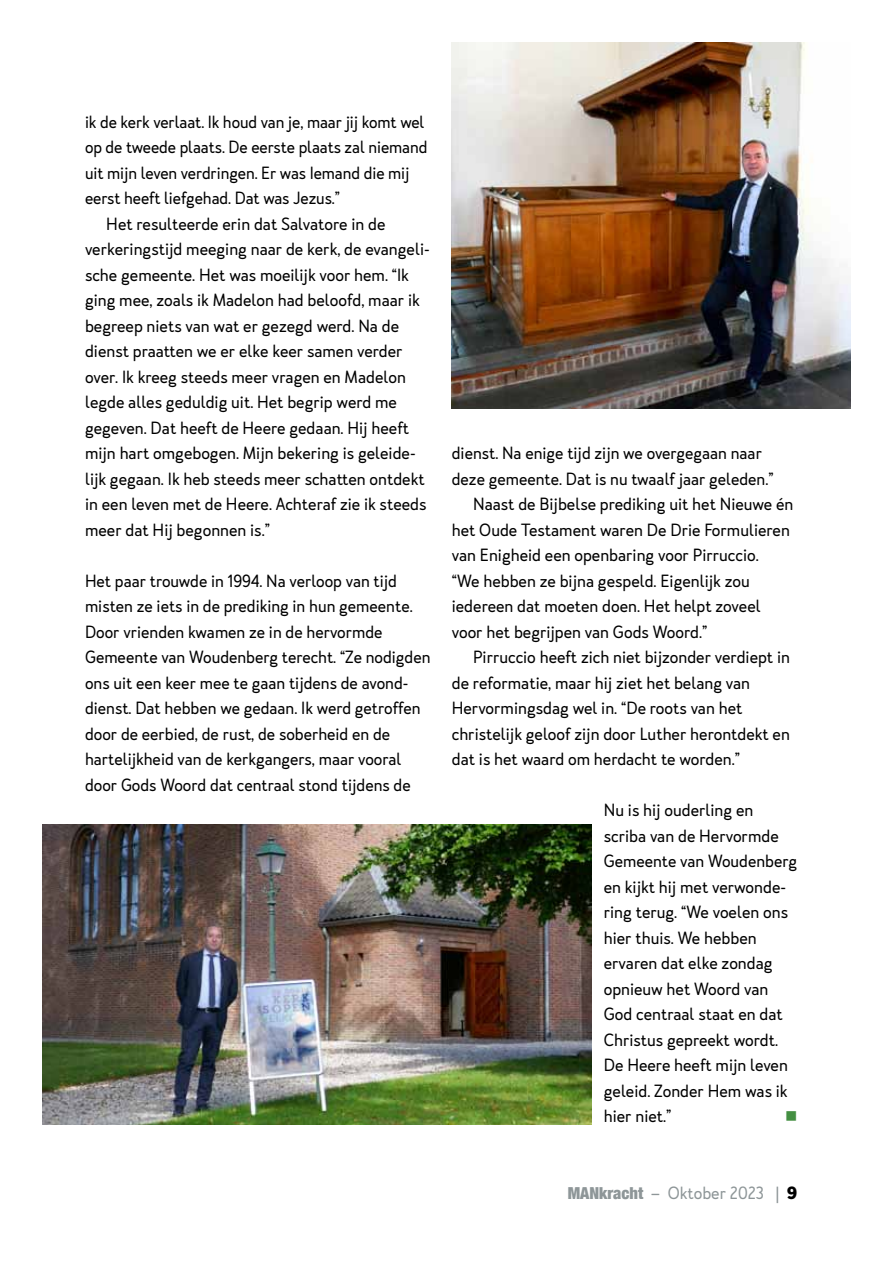
<style>
.page{position:relative;width:893px;height:1263px;background:#fff}
.page>*{position:absolute;margin:0;border:0;box-sizing:border-box;transform-origin:0 0}
.t1{font:16.5px/25.5px "Merlo Neue";color:#000}
.t2{font:16.5px "Merlo Neue";color:#8e9698}
.t3{font:900 condensed 16.5px "Helvetica Neue";color:#8e9698}
.t4{font:16.5px "Wingdings";color:#448f42}
.s1{font-family:"Helvetica Neue";font-weight:900;font-stretch:condensed}
.s2{font-weight:700;color:#000}
</style>
<div class="page">
<img style="left:452px;top:43px;width:398px;height:365px">
<img style="left:43px;top:825px;width:548px;height:299px">
<p class="t1" style="left:85px;top:109px;width:341px">ik de kerk verlaat. Ik houd van je, maar jij komt wel</p>
<p class="t1" style="left:85px;top:135px;width:344px">op de tweede plaats. De eerste plaats zal niemand</p>
<p class="t1" style="left:85px;top:160px;width:326px">uit mijn leven verdringen. Er was Iemand die mij</p>
<p class="t1" style="left:85px;top:186px;width:257px">eerst heeft liefgehad. Dat was Jezus.”</p>
<p class="t1" style="left:106px;top:211px;width:281px">Het resulteerde erin dat Salvatore in de</p>
<p class="t1" style="left:85px;top:237px;width:346px">verkeringstijd meeging naar de kerk, de evangeli-</p>
<p class="t1" style="left:85px;top:262px;width:325px">sche gemeente. Het was moeilijk voor hem. “Ik</p>
<p class="t1" style="left:85px;top:288px;width:336px">ging mee, zoals ik Madelon had beloofd, maar ik</p>
<p class="t1" style="left:85px;top:313px;width:316px">begreep niets van wat er gezegd werd. Na de</p>
<p class="t1" style="left:85px;top:339px;width:319px">dienst praatten we er elke keer samen verder</p>
<p class="t1" style="left:85px;top:364px;width:322px">over. Ik kreeg steeds meer vragen en Madelon</p>
<p class="t1" style="left:85px;top:389px;width:313px">legde alles geduldig uit. Het begrip werd me</p>
<p class="t1" style="left:85px;top:415px;width:325px">gegeven. Dat heeft de Heere gedaan. Hij heeft</p>
<p class="t1" style="left:85px;top:440px;width:332px">mijn hart omgebogen. Mijn bekering is geleide-</p>
<p class="t1" style="left:85px;top:466px;width:341px">lijk gegaan. Ik heb steeds meer schatten ontdekt</p>
<p class="t1" style="left:85px;top:491px;width:343px">in een leven met de Heere. Achteraf zie ik steeds</p>
<p class="t1" style="left:85px;top:517px;width:187px">meer dat Hij begonnen is.”</p>
<p class="t1" style="left:85px;top:568px;width:347px">Het paar trouwde in 1994. Na verloop van tijd misten ze iets in de prediking in hun gemeente.<br>Door vrienden kwamen ze in de hervormde Gemeente van Woudenberg terecht. “Ze nodigden ons uit een keer mee te gaan tijdens de avond&shy;dienst. Dat hebben we gedaan. Ik werd getroffen door de eerbied, de rust, de soberheid en de hartelijkheid van de kerkgangers, maar vooral door Gods Woord dat centraal stond tijdens de</p>
<p class="t1" style="left:452px;top:440px;width:312px">dienst. Na enige tijd zijn we overgegaan naar</p>
<p class="t1" style="left:452px;top:466px;width:323px">deze gemeente. Dat is nu twaalf jaar geleden.”</p>
<p class="t1" style="left:473px;top:492px;width:322px">Naast de Bijbelse prediking uit het Nieuwe én</p>
<p class="t1" style="left:452px;top:517px;width:340px">het Oude Testament waren De Drie Formulieren</p>
<p class="t1" style="left:452px;top:543px;width:308px">van Enigheid een openbaring voor Pirruccio.</p>
<p class="t1" style="left:452px;top:568px;width:299px">“We hebben ze bijna gespeld. Eigenlijk zou</p>
<p class="t1" style="left:452px;top:594px;width:310px">iedereen dat moeten doen. Het helpt zoveel</p>
<p class="t1" style="left:452px;top:619px;width:257px">voor het begrijpen van Gods Woord.”</p>
<p class="t1" style="left:473px;top:645px;width:318px">Pirruccio heeft zich niet bijzonder verdiept in</p>
<p class="t1" style="left:452px;top:670px;width:300px">de reformatie, maar hij ziet het belang van</p>
<p class="t1" style="left:452px;top:695px;width:292px">Hervormingsdag wel in. “De roots van het</p>
<p class="t1" style="left:452px;top:721px;width:340px">christelijk geloof zijn door Luther herontdekt en</p>
<p class="t1" style="left:452px;top:746px;width:290px">dat is het waard om herdacht te worden.”</p>
<p class="t1" style="left:604px;top:797px;width:195px">Nu is hij ouderling en scriba van de Hervormde<br>Gemeente van Woudenberg en kijkt hij met verwonde&shy;ring terug. “We voelen ons hier thuis. We hebben ervaren dat elke zondag opnieuw het Woord van<br>God centraal staat en dat<br>Christus gepreekt wordt.<br>De Heere heeft mijn leven geleid. Zonder Hem was ik hier niet.”</p>
<p class="t4" style="left:785px;top:1107px;width:14px">■</p>
<p class="t3" style="left:568px;top:1183px;width:12px">MAN</p>
<p class="t2" style="left:599px;top:1182px;width:200px"><span class="s1">kracht</span> – Oktober 2023 | <span class="s2">9</span></p>
</div>
